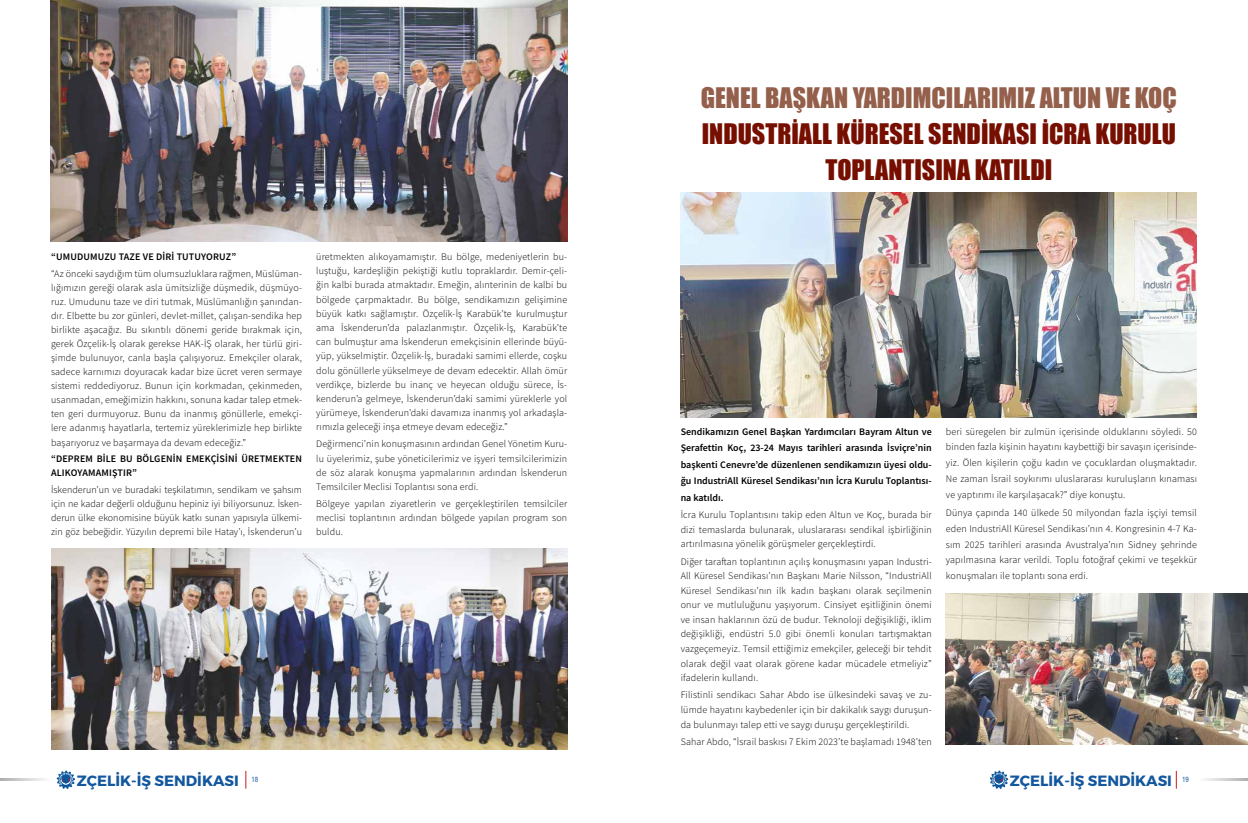
<style>
.page{position:relative;width:1248px;height:823px;background:#fff}
.page>*{position:absolute;margin:0;border:0;box-sizing:border-box;transform-origin:0 0}
.t1{font:26px/36px "Impact";color:#770f00;text-align:center}
.t2{font:26px "Impact";color:#945f4b}
.t3{font:700 14.9px "Montserrat";color:#13579e}
.t4{font:300 10px/14.2px "Source Sans Pro";letter-spacing:.015em;color:#000;text-align:justify}
.t5{font:600 10px/16.5px "Source Sans Pro";letter-spacing:.015em;color:#000}
.t6{font:condensed 6.9px "Swiss 721 BT";color:#13579e}
</style>
<div class="page">
<img style="left:51px;top:548px;width:516px;height:200px">
<img style="left:51px;top:0;width:516px;height:241px">
<img style="left:680px;top:193px;width:516px;height:224px">
<img style="left:945px;top:593px;width:302px;height:151px">
<svg style="left:1204px;top:778px;width:43px;height:2px"></svg>
<svg style="left:0;top:778px;width:45px;height:2px"></svg>
<svg style="left:57px;top:770px;width:18px;height:18px"></svg>
<svg style="left:990px;top:770px;width:18px;height:18px"></svg>
<svg style="left:245px;top:770px;width:1px;height:18px"></svg>
<svg style="left:1175px;top:771px;width:1px;height:17px"></svg>
<p class="t5" style="left:51px;top:248px;width:187px">“UMUDUMUZU TAZE VE DİRİ TUTUYORUZ”</p>
<p class="t4" style="left:51px;top:266px;width:252px">“Az önceki saydığım tüm olumsuzluklara rağmen, Müslüman&shy;lığımızın gereği olarak asla ümitsizliğe düşmedik, düşmüyo&shy;ruz. Umudunu taze ve diri tutmak, Müslümanlığın şanından&shy;dır. Elbette bu zor günleri, devlet-millet, çalışan-sendika hep birlikte aşacağız. Bu sıkıntılı dönemi geride bırakmak için, gerek Özçelik-İş olarak gerekse HAK-İŞ olarak, her türlü giri&shy;şimde bulunuyor, canla başla çalışıyoruz. Emekçiler olarak, sadece karnımızı doyuracak kadar bize ücret veren sermaye sistemi reddediyoruz. Bunun için korkmadan, çekinmeden, usanmadan, emeğimizin hakkını, sonuna kadar talep etmek&shy;ten geri durmuyoruz. Bunu da inanmış gönüllerle, emekçi&shy;lere adanmış hayatlarla, tertemiz yüreklerimizle hep birlikte başarıyoruz ve başarmaya da devam edeceğiz.”</p>
<p class="t5" style="left:51px;top:451px;width:252px;line-height:14px">“DEPREM BİLE BU BÖLGENİN EMEKÇİSİNİ ÜRETMEKTEN<br>ALIKOYAMAMIŞTIR”</p>
<p class="t4" style="left:51px;top:482px;width:252px">İskenderun’un ve buradaki teşkilatımın, sendikam ve şahsım için ne kadar değerli olduğunu hepiniz iyi biliyorsunuz. İsken&shy;derun ülke ekonomisine büyük katkı sunan yapısıyla ülkemi&shy;zin göz bebeğidir. Yüzyılın depremi bile Hatay’ı, İskenderun’u</p>
<p class="t4" style="left:316px;top:249px;width:252px">üretmekten alıkoyamamıştır. Bu bölge, medeniyetlerin bu&shy;luştuğu, kardeşliğin pekiştiği kutlu topraklardır. Demir-çeli&shy;ğin kalbi burada atmaktadır. Emeğin, alınterinin de kalbi bu bölgede çarpmaktadır. Bu bölge, sendikamızın gelişimine büyük katkı sağlamıştır. Özçelik-İş Karabük’te kurulmuştur ama İskenderun’da palazlanmıştır. Özçelik-İş, Karabük’te can bulmuştur ama İskenderun emekçisinin ellerinde büyü&shy;yüp, yükselmiştir. Özçelik-İş, buradaki samimi ellerde, coşku dolu gönüllerle yükselmeye de devam edecektir. Allah ömür verdikçe, bizlerde bu inanç ve heyecan olduğu sürece, İs&shy;kenderun’a gelmeye, İskenderun’daki samimi yüreklerle yol yürümeye, İskenderun’daki davamıza inanmış yol arkadaşla&shy;rımızla geleceği inşa etmeye devam edeceğiz.”</p>
<p class="t4" style="left:316px;top:437px;width:252px">Değirmenci’nin konuşmasının ardından Genel Yönetim Kuru&shy;lu üyelerimiz, şube yöneticilerimiz ve işyeri temsilcilerimizin de söz alarak konuşma yapmalarının ardından İskenderun Temsilciler Meclisi Toplantısı sona erdi.</p>
<p class="t4" style="left:316px;top:496px;width:252px">Bölgeye yapılan ziyaretlerin ve gerçekleştirilen temsilciler meclisi toplantının ardından bölgede yapılan program son buldu.</p>
<h1 class="t2" style="left:700px;top:78px;width:477px">GENEL BAŞKAN YARDIMCILARIMIZ ALTUN VE KOÇ</h1>
<h1 class="t1" style="left:701px;top:115px;width:475px">INDUSTRİALL KÜRESEL SENDİKASI İCRA KURULU<br>TOPLANTISINA KATILDI</h1>
<p class="t5" style="left:680px;top:422px;width:252px;text-align:justify">Sendikamızın Genel Başkan Yardımcıları Bayram Altun ve Şerafettin Koç, 23-24 Mayıs tarihleri arasında İsviçre’nin başkenti Cenevre’de düzenlenen sendikamızın üyesi oldu&shy;ğu IndustriAll Küresel Sendikası’nın İcra Kurulu Toplantısı&shy;na katıldı.</p>
<p class="t4" style="left:680px;top:507px;width:252px;line-height:14.5px">İcra Kurulu Toplantısını takip eden Altun ve Koç, burada bir dizi temaslarda bulunarak, uluslararası sendikal işbirliğinin artırılmasına yönelik görüşmeler gerçekleştirdi.</p>
<p class="t4" style="left:680px;top:553px;width:252px;line-height:14.5px">Diğer taraftan toplantının açılış konuşmasını yapan Industri-All Küresel Sendikası’nın Başkanı Marie Nilsson, “IndustriAll Küresel Sendikası’nın ilk kadın başkanı olarak seçilmenin onur ve mutluluğunu yaşıyorum. Cinsiyet eşitliğinin önemi ve insan haklarının özü de budur. Teknoloji değişikliği, iklim değişikliği, endüstri 5.0 gibi önemli konuları tartışmaktan vazgeçemeyiz. Temsil ettiğimiz emekçiler, geleceği bir tehdit olarak değil vaat olarak görene kadar mücadele etmeliyiz” ifadelerin kullandı.</p>
<p class="t4" style="left:680px;top:687px;width:252px;line-height:14.5px">Filistinli sendikacı Sahar Abdo ise ülkesindeki savaş ve zu&shy;lümde hayatını kaybedenler için bir dakikalık saygı duruşun&shy;da bulunmayı talep etti ve saygı duruşu gerçekleştirildi.</p>
<p class="t4" style="left:680px;top:734px;width:252px">Sahar Abdo, “İsrail baskısı 7 Ekim 2023’te başlamadı 1948’ten</p>
<p class="t4" style="left:945px;top:423px;width:252px;line-height:15.7px">beri süregelen bir zulmün içerisinde olduklarını söyledi. 50 binden fazla kişinin hayatını kaybettiği bir savaşın içerisinde&shy;yiz. Ölen kişilerin çoğu kadın ve çocuklardan oluşmaktadır.<br>Ne zaman İsrail soykırımı uluslararası kuruluşların kınaması ve yaptırımı ile karşılaşacak?” diye konuştu.</p>
<p class="t4" style="left:945px;top:504px;width:252px;line-height:15.7px">Dünya çapında 140 ülkede 50 milyondan fazla işçiyi temsil eden IndustriAll Küresel Sendikası’nın 4. Kongresinin 4-7 Ka&shy;sım 2025 tarihleri arasında Avustralya’nın Sidney şehrinde yapılmasına karar verildi. Toplu fotoğraf çekimi ve teşekkür konuşmaları ile toplantı sona erdi.</p>
<h2 class="t3" style="left:77px;top:771px;width:164px">ZÇELİK-İŞ SENDİKASI</h2>
<h2 class="t3" style="left:1009px;top:771px;width:164px">ZÇELİK-İŞ SENDİKASI</h2>
<p class="t6" style="left:251px;top:775px;width:8px">18</p>
<p class="t6" style="left:1181px;top:775px;width:8px">19</p>
</div>
